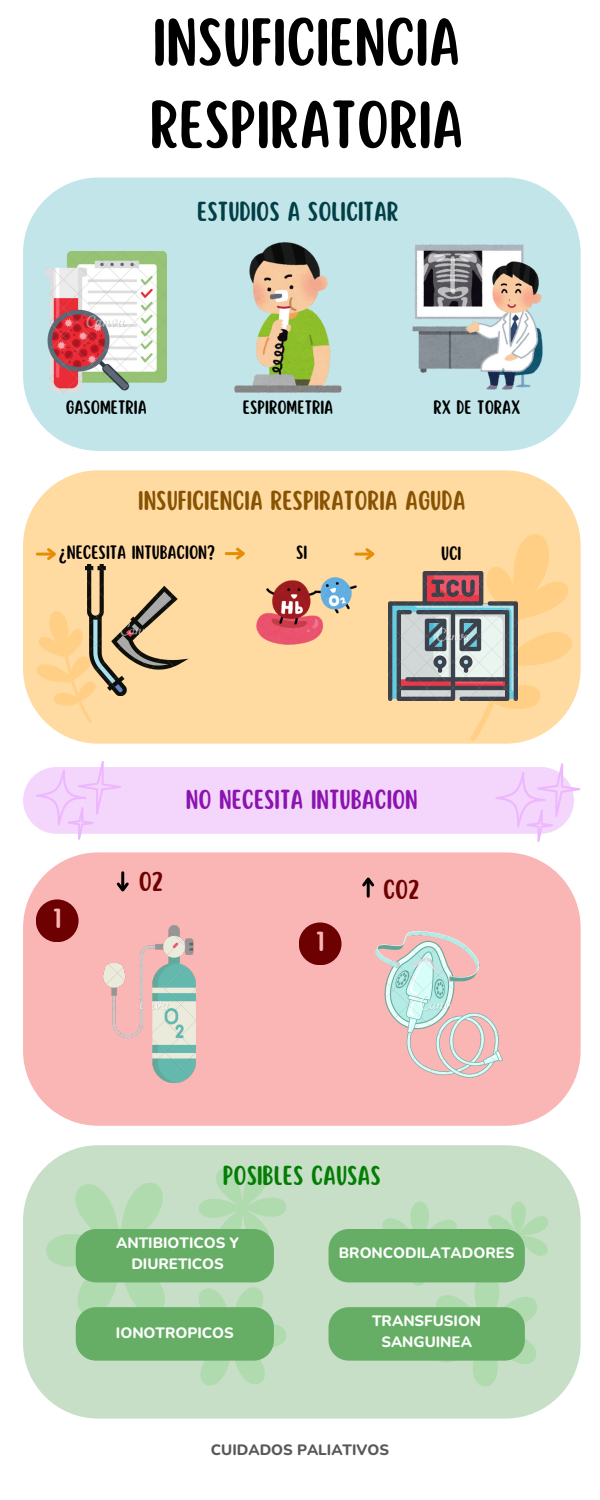
<style>
.page{position:relative;width:600px;height:1500px;background:#fff}
.page>*{position:absolute;margin:0;border:0;box-sizing:border-box;transform-origin:0 0}
.t1{font:59.4px/82.5px "Scripter";color:#000}
.t2{font:24.1px "Scripter";color:#865303}
.t3{font:24.1px "Scripter";color:#8b14af}
.t4{font:24.1px "Scripter";color:#013f47}
.t5{font:24.1px "Scripter";color:#047d04}
.t6{font:24.1px "Scripter";color:#6d0000}
.t7{font:24.1px "Scripter";color:#fab5b5}
.t8{font:17px "Scripter";color:#000}
.t9{font:800 15px/21px "Nunito";color:#fdfffd;text-align:center}
.t10{font:800 15px "Nunito";color:#595858}
</style>
<div class="page">
<div style="left:23px;top:1145px;width:557px;height:274px;background:#c6dfc6;border-radius:75px"></div>
<div style="left:23px;top:178px;width:557px;height:273px;background:#c2e5e9;border-radius:75px"></div>
<div style="left:23px;top:852px;width:557px;height:274px;background:#fab5b5;border-radius:75px"></div>
<div style="left:36px;top:899px;width:43px;height:43px;background:#6d0000;border-radius:50%"></div>
<div style="left:299px;top:922px;width:43px;height:43px;background:#6d0000;border-radius:50%"></div>
<div style="left:23px;top:470px;width:557px;height:274px;background:#ffdaa1;border-radius:75px"></div>
<hr style="left:226px;top:552px;width:17px;height:3px;background:#e48e07">
<svg style="left:233px;top:547px;width:12px;height:13px"></svg>
<hr style="left:37px;top:553px;width:17px;height:3px;background:#e48e07">
<svg style="left:44px;top:548px;width:12px;height:12px"></svg>
<hr style="left:356px;top:553px;width:16px;height:3px;background:#e48e07">
<svg style="left:363px;top:548px;width:12px;height:12px"></svg>
<svg style="left:460px;top:534px;width:114px;height:208px"></svg>
<svg style="left:36px;top:611px;width:56px;height:112px"></svg>
<svg style="left:23px;top:1148px;width:53px;height:216px"></svg>
<svg style="left:76px;top:1145px;width:230px;height:274px"></svg>
<svg style="left:329px;top:1188px;width:245px;height:219px"></svg>
<div style="left:23px;top:767px;width:551px;height:67px;background:#f4d6fd;border-radius:33px"></div>
<svg style="left:495px;top:763px;width:86px;height:79px"></svg>
<svg style="left:36px;top:761px;width:85px;height:79px"></svg>
<img style="left:46px;top:251px;width:121px;height:141px">
<img style="left:235px;top:242px;width:106px;height:150px">
<img style="left:412px;top:245px;width:130px;height:144px">
<img style="left:256px;top:578px;width:101px;height:67px">
<img style="left:389px;top:572px;width:128px;height:128px">
<hr style="left:367px;top:880px;width:3px;height:16px;background:#000">
<svg style="left:362px;top:877px;width:13px;height:12px"></svg>
<hr style="left:121px;top:873px;width:3px;height:16px;background:#000">
<svg style="left:116px;top:880px;width:13px;height:12px"></svg>
<img style="left:375px;top:931px;width:128px;height:147px">
<img style="left:103px;top:926px;width:92px;height:157px">
<img style="left:86px;top:564px;width:103px;height:131px">
<p class="t1" style="left:150px;top:4px;width:315px">INSUFICIENCIA<br>RESPIRATORIA</p>
<h3 class="t4" style="left:197px;top:199px;width:203px">ESTUDIOS A SOLICITAR</h3>
<h3 class="t8" style="left:66px;top:399px;width:82px">GASOMETRIA</h3>
<p class="t8" style="left:243px;top:399px;width:92px">ESPIROMETRIA</p>
<p class="t8" style="left:433px;top:399px;width:89px">RX DE TORAX</p>
<p class="t2" style="left:138px;top:488px;width:329px">INSUFICIENCIA RESPIRATORIA AGUDA</p>
<h3 class="t8" style="left:59px;top:544px;width:158px">¿NECESITA INTUBACION?</h3>
<p class="t8" style="left:296px;top:544px;width:13px">SI</p>
<p class="t8" style="left:441px;top:544px;width:22px">UCI</p>
<h3 class="t3" style="left:186px;top:787px;width:233px">NO NECESITA INTUBACION</h3>
<h2 class="t7" style="left:53px;top:907px;width:10px">1</h2>
<h1 class="t6" style="left:139px;top:869px;width:26px">O2</h1>
<h2 class="t6" style="left:383px;top:877px;width:38px">CO2</h2>
<h3 class="t7" style="left:316px;top:930px;width:10px">1</h3>
<p class="t5" style="left:223px;top:1163px;width:159px">POSIBLES CAUSAS</p>
<p class="t9" style="left:116px;top:1232px;width:124px">ANTIBIOTICOS Y<br>DIURETICOS</p>
<h3 class="t9" style="left:116px;top:1322px;width:119px">IONOTROPICOS</h3>
<p class="t9" style="left:339px;top:1243px;width:177px">BRONCODILATADORES</p>
<p class="t9" style="left:372px;top:1310px;width:111px">TRANSFUSION<br>SANGUINEA</p>
<p class="t10" style="left:211px;top:1440px;width:180px">CUIDADOS PALIATIVOS</p>
</div>
